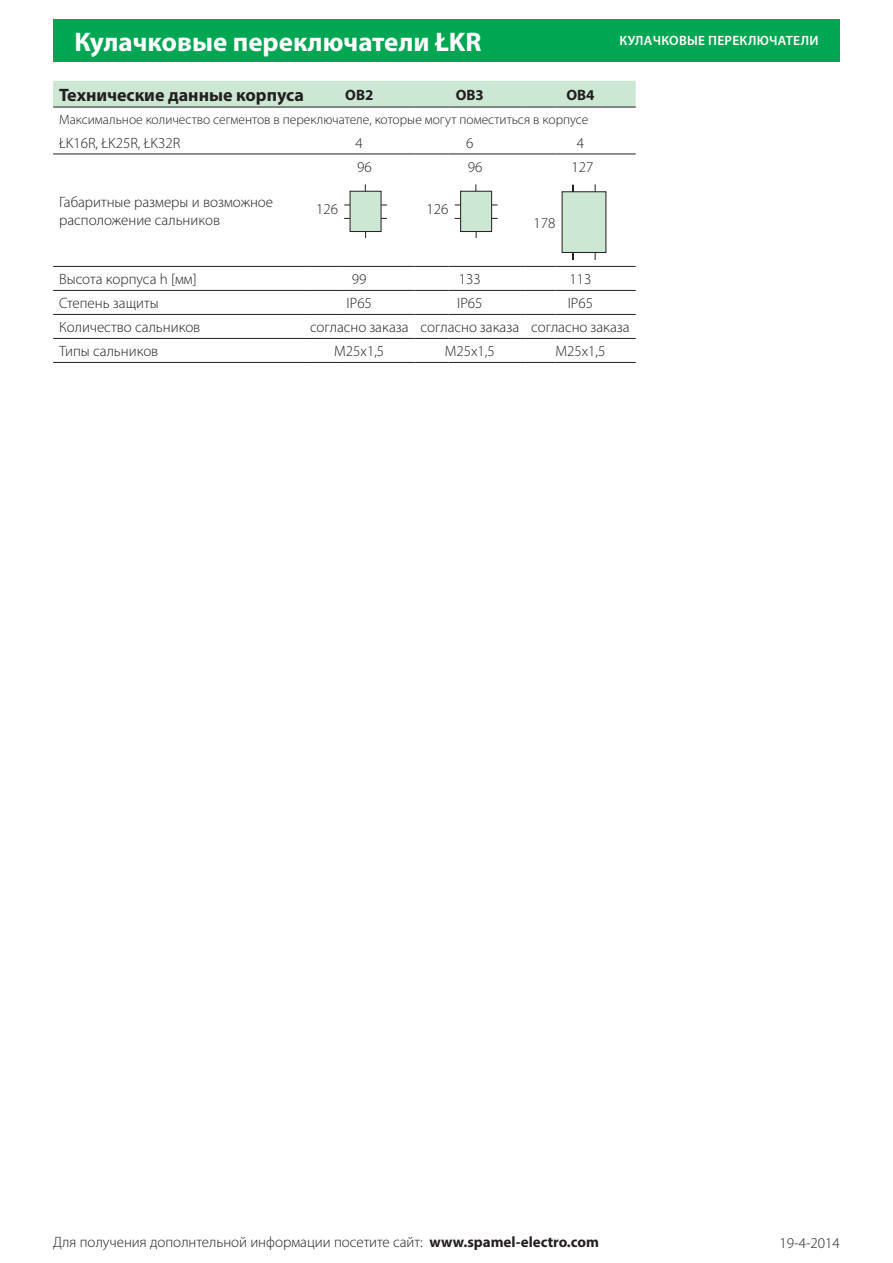
<style>
.page{position:relative;width:893px;height:1263px;background:#fff}
.page>*{position:absolute;margin:0;border:0;box-sizing:border-box;transform-origin:0 0}
.t1{font:700 27px "Myriad Pro";color:#fff}
.t2{font:700 18px "Myriad Pro";color:#231f20}
.t3{font:300 15px/18px "Myriad Pro";color:#231f20}
.t4{font:700 15px "Myriad Pro";color:#231f20}
.t5{font:300 13.5px "Myriad Pro";color:#231f20}
.t6{font:600 13.5px "Myriad Pro";letter-spacing:.02em;color:#fff}
.s1{font-weight:700}
</style>
<div class="page">
<div style="left:53px;top:19px;width:787px;height:43px;background:#00a651"></div>
<div style="left:53px;top:81px;width:583px;height:26px;background:#cce7d3"></div>
<hr style="left:53px;top:266px;width:251px;height:1px;background:#231f20">
<hr style="left:304px;top:266px;width:34px;height:1px;background:#231f20">
<hr style="left:338px;top:266px;width:77px;height:1px;background:#231f20">
<hr style="left:415px;top:266px;width:34px;height:1px;background:#231f20">
<hr style="left:449px;top:266px;width:76px;height:1px;background:#231f20">
<hr style="left:525px;top:266px;width:31px;height:1px;background:#231f20">
<hr style="left:556px;top:266px;width:80px;height:1px;background:#231f20">
<hr style="left:53px;top:290px;width:251px;height:1px;background:#231f20">
<hr style="left:304px;top:290px;width:34px;height:1px;background:#231f20">
<hr style="left:338px;top:290px;width:77px;height:1px;background:#231f20">
<hr style="left:415px;top:290px;width:34px;height:1px;background:#231f20">
<hr style="left:449px;top:290px;width:76px;height:1px;background:#231f20">
<hr style="left:525px;top:290px;width:31px;height:1px;background:#231f20">
<hr style="left:556px;top:290px;width:80px;height:1px;background:#231f20">
<hr style="left:53px;top:314px;width:251px;height:1px;background:#231f20">
<hr style="left:304px;top:314px;width:34px;height:1px;background:#231f20">
<hr style="left:338px;top:314px;width:77px;height:1px;background:#231f20">
<hr style="left:415px;top:314px;width:34px;height:1px;background:#231f20">
<hr style="left:449px;top:314px;width:76px;height:1px;background:#231f20">
<hr style="left:525px;top:314px;width:31px;height:1px;background:#231f20">
<hr style="left:556px;top:314px;width:80px;height:1px;background:#231f20">
<hr style="left:53px;top:338px;width:251px;height:1px;background:#231f20">
<hr style="left:304px;top:338px;width:34px;height:1px;background:#231f20">
<hr style="left:338px;top:338px;width:77px;height:1px;background:#231f20">
<hr style="left:415px;top:338px;width:34px;height:1px;background:#231f20">
<hr style="left:449px;top:338px;width:76px;height:1px;background:#231f20">
<hr style="left:525px;top:338px;width:31px;height:1px;background:#231f20">
<hr style="left:556px;top:338px;width:80px;height:1px;background:#231f20">
<hr style="left:53px;top:362px;width:251px;height:1px;background:#231f20">
<hr style="left:304px;top:362px;width:34px;height:1px;background:#231f20">
<hr style="left:338px;top:362px;width:77px;height:1px;background:#231f20">
<hr style="left:415px;top:362px;width:34px;height:1px;background:#231f20">
<hr style="left:449px;top:362px;width:76px;height:1px;background:#231f20">
<hr style="left:525px;top:362px;width:31px;height:1px;background:#231f20">
<hr style="left:556px;top:362px;width:80px;height:1px;background:#231f20">
<hr style="left:53px;top:154px;width:251px;height:1px;background:#231f20">
<hr style="left:304px;top:154px;width:34px;height:1px;background:#231f20">
<hr style="left:338px;top:154px;width:77px;height:1px;background:#231f20">
<hr style="left:415px;top:154px;width:34px;height:1px;background:#231f20">
<hr style="left:449px;top:154px;width:76px;height:1px;background:#231f20">
<hr style="left:525px;top:154px;width:31px;height:1px;background:#231f20">
<hr style="left:556px;top:154px;width:80px;height:1px;background:#231f20">
<hr style="left:53px;top:107px;width:251px;height:1px;background:#231f20">
<hr style="left:304px;top:107px;width:34px;height:1px;background:#231f20">
<hr style="left:338px;top:107px;width:77px;height:1px;background:#231f20">
<hr style="left:415px;top:107px;width:34px;height:1px;background:#231f20">
<hr style="left:449px;top:107px;width:76px;height:1px;background:#231f20">
<hr style="left:525px;top:107px;width:31px;height:1px;background:#231f20">
<hr style="left:556px;top:107px;width:80px;height:1px;background:#231f20">
<div style="left:350px;top:191px;width:31px;height:41px;background:#cce7d3;border:1px solid #231f20"></div>
<div style="left:460px;top:191px;width:32px;height:41px;background:#cce7d3;border:1px solid #231f20"></div>
<div style="left:562px;top:192px;width:44px;height:60px;background:#cce7d3"></div>
<div style="left:562px;top:191px;width:44px;height:62px;border:1px solid #231f20"></div>
<h1 class="t1" style="left:74px;top:24px;width:409px">Кулачковые переключатели ŁKR</h1>
<p class="t2" style="left:59px;top:83px;width:246px">Технические данные корпуса</p>
<p class="t4" style="left:345px;top:85px;width:30px">OB2</p>
<p class="t4" style="left:456px;top:85px;width:30px">OB3</p>
<p class="t4" style="left:566px;top:85px;width:30px">OB4</p>
<p class="t5" style="left:59px;top:112px;width:531px">Максимальное количество сегментов в переключателе, которые могут поместиться в корпусе</p>
<p class="t3" style="left:59px;top:134px;width:123px">ŁK16R, ŁK25R, ŁK32R</p>
<p class="t3" style="left:356px;top:134px;width:9px">4</p>
<p class="t3" style="left:466px;top:134px;width:9px">6</p>
<p class="t3" style="left:577px;top:134px;width:9px">4</p>
<p class="t3" style="left:59px;top:193px;width:216px">Габаритные размеры и возможное расположение сальников</p>
<p class="t3" style="left:357px;top:158px;width:16px">96</p>
<p class="t3" style="left:468px;top:158px;width:16px">96</p>
<p class="t3" style="left:571px;top:158px;width:23px">127</p>
<p class="t3" style="left:316px;top:200px;width:23px">126</p>
<p class="t3" style="left:427px;top:200px;width:23px">126</p>
<p class="t3" style="left:534px;top:214px;width:23px">178</p>
<p class="t6" style="left:619px;top:32px;width:201px">КУЛАЧКОВЫЕ ПЕРЕКЛЮЧАТЕЛИ</p>
<p class="t3" style="left:59px;top:270px;width:139px">Высота корпуса h [мм]</p>
<p class="t3" style="left:352px;top:270px;width:16px">99</p>
<p class="t3" style="left:459px;top:270px;width:23px">133</p>
<p class="t3" style="left:569px;top:270px;width:23px">113</p>
<p class="t3" style="left:59px;top:294px;width:101px">Степень защиты</p>
<p class="t3" style="left:347px;top:294px;width:27px">IP65</p>
<p class="t3" style="left:457px;top:294px;width:27px">IP65</p>
<p class="t3" style="left:568px;top:294px;width:27px">IP65</p>
<p class="t3" style="left:59px;top:318px;width:143px">Количество сальников</p>
<p class="t3" style="left:310px;top:318px;width:321px">согласно заказа согласно заказа согласно заказа</p>
<p class="t3" style="left:59px;top:342px;width:101px">Типы сальников</p>
<p class="t3" style="left:334px;top:342px;width:51px">M25x1,5</p>
<p class="t3" style="left:445px;top:342px;width:51px">M25x1,5</p>
<p class="t3" style="left:555px;top:342px;width:51px">M25x1,5</p>
<p class="t3" style="left:53px;top:1233px;width:547px">Для получения дополнтельной информации посетите сайт: <span class="s1">www.spamel-electro.com</span></p>
<p class="t3" style="left:780px;top:1234px;width:62px">19-4-2014</p>
</div>
